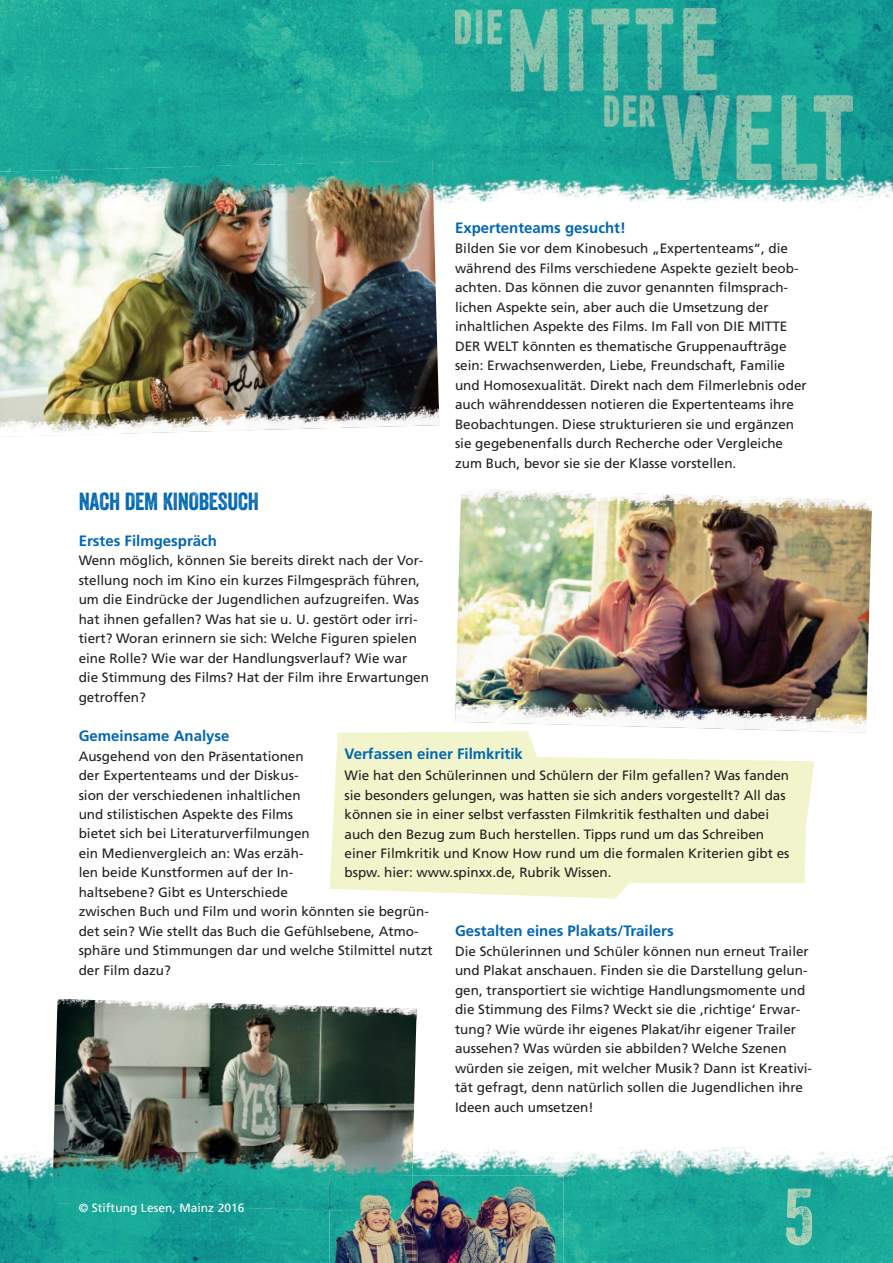
<style>
.page{position:relative;width:893px;height:1263px;background:#fff}
.page>*{position:absolute;margin:0;border:0;box-sizing:border-box;transform-origin:0 0}
.t1{font:24px "Veneer";letter-spacing:-.01em;color:#0066b3}
.t2{font:700 15px "Frutiger";color:#0066b3}
.t3{font:13.5px/19.5px "Frutiger";color:#231f20}
.t4{font:12px "Frutiger";letter-spacing:.005em;color:#fff}
</style>
<div class="page">
<img style="left:53px;top:1020px;width:364px;height:122px">
<img style="left:57px;top:999px;width:360px;height:21px">
<img style="left:455px;top:516px;width:417px;height:182px">
<img style="left:455px;top:698px;width:412px;height:35px">
<img style="left:460px;top:500px;width:412px;height:16px">
<img style="left:461px;top:489px;width:411px;height:26px">
<img style="left:0;top:210px;width:439px;height:195px">
<img style="left:0;top:405px;width:439px;height:32px">
<img style="left:413px;top:1143px;width:480px;height:120px">
<img style="left:0;top:1151px;width:330px;height:112px">
<img style="left:52px;top:1142px;width:361px;height:68px">
<img style="left:432px;top:0;width:461px;height:203px">
<img style="left:0;top:0;width:432px;height:160px">
<img style="left:0;top:160px;width:434px;height:50px">
<img style="left:330px;top:1175px;width:233px;height:88px">
<img style="left:330px;top:1175px;width:82px;height:37px">
<img style="left:787px;top:1188px;width:25px;height:40px">
<img style="left:455px;top:9px;width:398px;height:170px">
<svg style="left:330px;top:731px;width:484px;height:168px;fill:#f2f5cb"></svg>
<h1 class="t1" style="left:79px;top:492px;width:182px">NACH DEM KINOBESUCH</h1>
<p class="t2" style="left:455px;top:222px;width:172px">Expertenteams gesucht!</p>
<p class="t3" style="left:455px;top:240px;width:353px">Bilden Sie vor dem Kinobesuch „Expertenteams“, die während des Films verschiedene Aspekte gezielt beob&shy;achten. Das können die zuvor genannten filmsprach - lichen Aspekte sein, aber auch die Umsetzung der inhaltlichen Aspekte des Films. Im Fall von DIE MITTE DER WELT könnten es thematische Gruppenaufträge sein: Erwachsenwerden, Liebe, Freundschaft, Familie und Homosexualität. Direkt nach dem Filmerlebnis oder auch währenddessen notieren die Expertenteams ihre Be obachtungen. Diese strukturieren sie und ergänzen sie gegebenenfalls durch Recherche oder Vergleiche zum Buch, bevor sie sie der Klasse vorstellen.</p>
<p class="t2" style="left:79px;top:534px;width:140px">Erstes Filmgespräch</p>
<p class="t3" style="left:79px;top:552px;width:352px">Wenn möglich, können Sie bereits direkt nach der Vor&shy;stellung noch im Kino ein kurzes Filmgespräch führen, um die Eindrücke der Jugendlichen aufzugreifen. Was hat ihnen gefallen? Was hat sie u. U. gestört oder irri&shy;tiert? Woran erinnern sie sich: Welche Figuren spielen eine Rolle? Wie war der Handlungsverlauf? Wie war die Stimmung des Films? Hat der Film ihre Erwartungen getroffen?</p>
<p class="t2" style="left:79px;top:730px;width:152px">Gemeinsame Analyse</p>
<p class="t3" style="left:79px;top:747px;width:356px">Ausgehend von den Präsentationen<br>der Expertenteams und der Diskus-<br>sion der verschiedenen inhaltlichen<br>und stilistischen Aspekte des Films<br>bietet sich bei Literaturverfilmungen<br>ein Medienvergleich an: Was erzäh-<br>len beide Kunstformen auf der In-<br>haltsebene? Gibt es Unterschiede<br>zwischen Buch und Film und worin könnten sie begrün&shy;det sein? Wie stellt das Buch die Gefühlsebene, Atmo&shy;sphäre und Stimmungen dar und welche Stilmittel nutzt der Film dazu?</p>
<p class="t2" style="left:345px;top:748px;width:180px">Verfassen einer Filmkritik</p>
<p class="t3" style="left:345px;top:767px;width:446px">Wie hat den Schülerinnen und Schülern der Film gefallen? Was fanden sie besonders gelungen, was hatten sie sich anders vorgestellt? All das können sie in einer selbst verfassten Filmkritik festhalten und dabei auch den Bezug zum Buch herstellen. Tipps rund um das Schreiben einer Filmkritik und Know How rund um die formalen Kriterien gibt es bspw. hier: www.spinxx.de, Rubrik Wissen.</p>
<p class="t2" style="left:455px;top:925px;width:220px">Gestalten eines Plakats/Trailers</p>
<p class="t3" style="left:455px;top:942px;width:359px">Die Schülerinnen und Schüler können nun erneut Trailer und Plakat anschauen. Finden sie die Darstellung gelun&shy;gen, transportiert sie wichtige Handlungsmomente und die Stimmung des Films? Weckt sie die ‚richtige‘ Erwar&shy;tung? Wie würde ihr eigenes Plakat/ihr eigener Trailer aussehen? Was würden sie abbilden? Welche Szenen würden sie zeigen, mit welcher Musik? Dann ist Kreativi&shy;tät gefragt, denn natürlich sollen die Jugendlichen ihre Ideen auch umsetzen!</p>
<p class="t4" style="left:79px;top:1203px;width:167px">© Stiftung Lesen, Mainz 2016</p>
</div>
